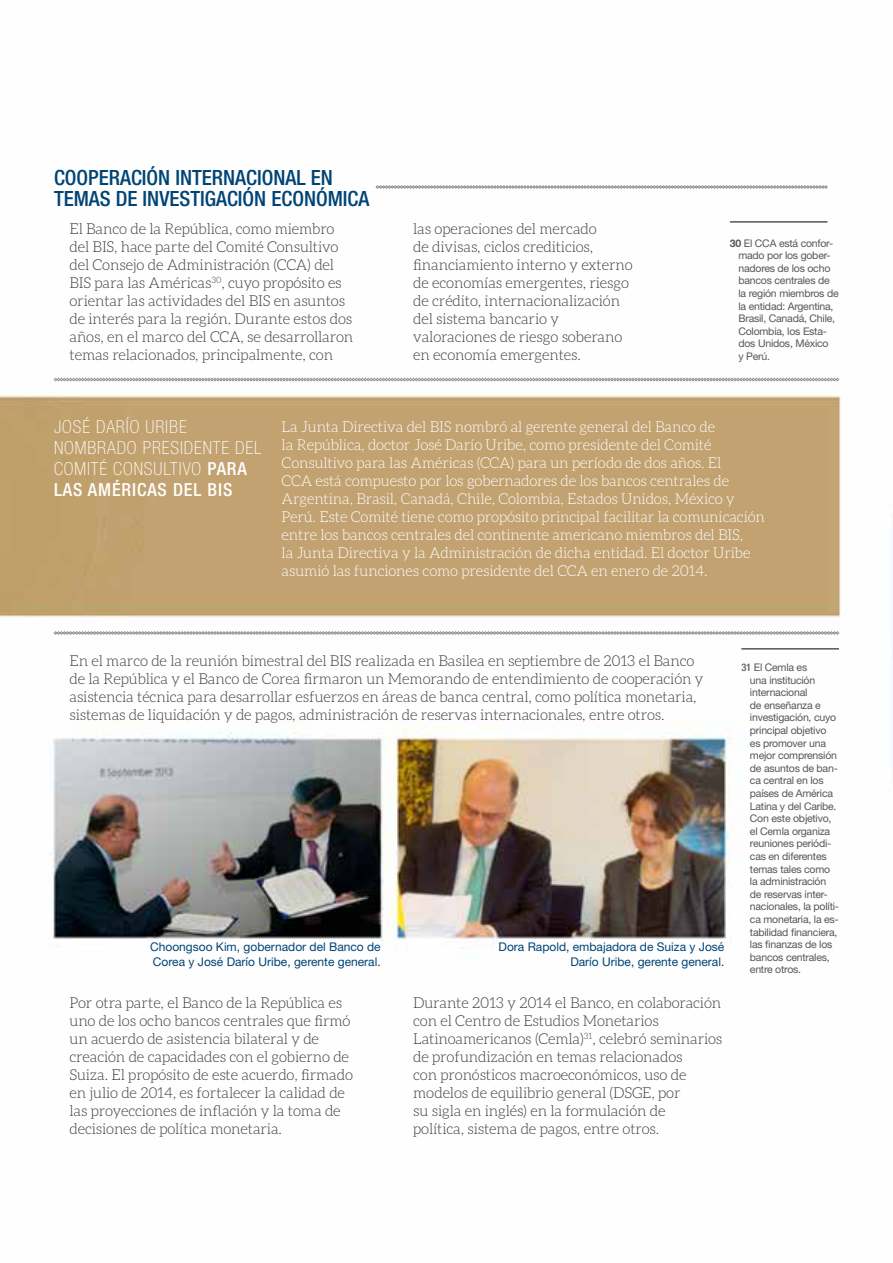
<style>
.page{position:relative;width:893px;height:1263px;background:#fff}
.page>*{position:absolute;margin:0;border:0;box-sizing:border-box;transform-origin:0 0}
.t1{font:500 condensed 21px "Helvetica Neue LT Std";color:#004476}
.t2{font:100 condensed 18px "Helvetica Neue LT Std";letter-spacing:.05em;color:#fff}
.t3{font:500 condensed 18px/21px "Helvetica Neue LT Std";letter-spacing:.05em;color:#fff}
.t4{font:300 15px/18px "Aleo";letter-spacing:-.01em;color:#3a3a39}
.t5{font:300 15px/18px "Aleo";letter-spacing:-.01em;color:#fff}
.t6{font:12px/14.4px "Helvetica Neue LT Std";color:#004476}
.t7{font:10.5px/12.6px "Helvetica Neue LT Std";letter-spacing:-.02em;color:#565655}
.s1{font-weight:700}
.s2{font-weight:100}
.s3{font-weight:500;font-stretch:condensed}
</style>
<div class="page">
<img style="left:0;top:186px;width:893px;height:761px">
<svg style="left:376px;top:185px;width:452px;height:4px"></svg>
<svg style="left:54px;top:378px;width:785px;height:3px;background:#b0b1b2"></svg>
<svg style="left:54px;top:631px;width:785px;height:4px"></svg>
<hr style="left:730px;top:221px;width:97px;height:2px;background:#565655">
<hr style="left:741px;top:648px;width:98px;height:2px;background:#565655">
<h1 class="t1" style="left:54px;top:165px;width:23px">COOPERACIÓN</h1>
<h1 class="t1" style="left:175px;top:165px;width:11px">INTERNACIONAL</h1>
<h1 class="t1" style="left:311px;top:165px;width:11px">EN</h1>
<h1 class="t1" style="left:54px;top:186px;width:13px">TEMAS</h1>
<h1 class="t1" style="left:116px;top:186px;width:38px">DE INVESTIGACIÓN</h1>
<h1 class="t1" style="left:271px;top:186px;width:12px">ECONÓMICA</h1>
<p class="t4" style="left:70px;top:220px;width:285px">El Banco de la República, como miembro del BIS, hace parte del Comité Consultivo del Consejo de Administración (CCA) del BIS para las Américas<sup>30</sup>, cuyo propósito es orientar las actividades del BIS en asuntos de interés para la región. Durante estos dos años, en el marco del CCA, se desarrollaron temas relacionados, principalmente, con</p>
<p class="t4" style="left:413px;top:220px;width:221px">las operaciones del mercado<br>de divisas, ciclos crediticios, financiamiento interno y externo de economías emergentes, riesgo de crédito, internacionalización del sistema bancario y valoraciones de riesgo soberano en economía emergentes.</p>
<p class="t7" style="left:738px;top:236px;width:102px;text-indent:-9px"><span class="s1">30</span> El CCA está confor&shy;mado por los gober&shy;nadores de los ocho bancos centrales de la región miembros de la entidad: Argentina,<br>Brasil, Canadá, Chile,<br>Colombia, los Esta&shy;dos Unidos, México<br>y Perú.</p>
<p class="t2" style="left:54px;top:416px;width:52px">JOSÉ DARÍO</p>
<p class="t2" style="left:145px;top:416px;width:41px">URIBE</p>
<p class="t2" style="left:54px;top:437px;width:54px">NOMBRADO</p>
<p class="t2" style="left:143px;top:437px;width:10px">PRESIDE</p>
<p class="t2" style="left:203px;top:437px;width:42px">NTE DEL</p>
<p class="t2" style="left:54px;top:458px;width:10px">COMIT</p>
<p class="t2" style="left:99px;top:458px;width:53px">É CONSULTI</p>
<p class="t3" style="left:54px;top:458px;width:194px;text-indent:129px"><span class="s2">VO</span> PARA<br>LAS AMÉRICAS DEL BIS</p>
<p class="t5" style="left:282px;top:418px;width:485px">La Junta Directiva del BIS nombró al gerente general del Banco de<br>la República, doctor José Darío Uribe, como presidente del Comité Consultivo para las Américas (CCA) para un período de dos años. El<br>CCA está compuesto por los gobernadores de los bancos centrales de Argentina, Brasil, Canadá, Chile, Colombia, Estados Unidos, México y Perú. Este Comité tiene como propósito principal facilitar la comunicación entre los bancos centrales del continente americano miembros del BIS,<br>la Junta Directiva y la Administración de dicha entidad. El doctor Uribe asumió las funciones como presidente del CCA en enero de 2014.</p>
<p class="t4" style="left:70px;top:652px;width:635px">En el marco de la reunión bimestral del BIS realizada en Basilea en septiembre de 2013 el Banco de la República y el Banco de Corea firmaron un Memorando de entendimiento de cooperación y asistencia técnica para desarrollar esfuerzos en áreas de banca central, como política monetaria, sistemas de liquidación y de pagos, administración de reservas internacionales, entre otros.</p>
<p class="t6" style="left:150px;top:939px;width:232px">Choongsoo Kim, gobernador del Banco de<br>Corea y José Darío Uribe, gerente general.</p>
<p class="t6" style="left:499px;top:939px;width:227px;text-align:right">Dora Rapold, embajadora de Suiza y José<br>Darío Uribe, gerente general.</p>
<p class="t4" style="left:70px;top:994px;width:285px">Por otra parte, el Banco de la República es uno de los ocho bancos centrales que firmó un acuerdo de asistencia bilateral y de creación de capacidades con el gobierno de Suiza. El propósito de este acuerdo, firmado en julio de 2014, es fortalecer la calidad de las proyecciones de inflación y la toma de decisiones de política monetaria.</p>
<p class="t4" style="left:413px;top:994px;width:311px">Durante 2013 y 2014 el Banco, en colaboración con el Centro de Estudios Monetarios Latinoamericanos (Cemla)<sup>31</sup>, celebró seminarios de profundización en temas relacionados<br>con pronósticos macroeconómicos, uso de modelos de equilibrio general (DSGE, por<br>su sigla en inglés) en la formulación de<br>política, sistema de pagos, entre otros.</p>
<p class="t7" style="left:750px;top:661px;width:91px;text-indent:-9px"><span class="s3">31</span> El Cemla es<br>una institución internacional<br>de enseñanza e investigación, cuyo principal objetivo es promover una mejor comprensión de asuntos de ban&shy;ca central en los países de América<br>Latina y del Caribe.<br>Con este objetivo, el Cemla organiza reuniones periódi&shy;cas en diferentes temas tales como la administración de reservas inter&shy;nacionales, la políti&shy;ca monetaria, la es&shy;tabilidad financiera, las finanzas de los bancos centrales, entre otros.</p>
</div>
